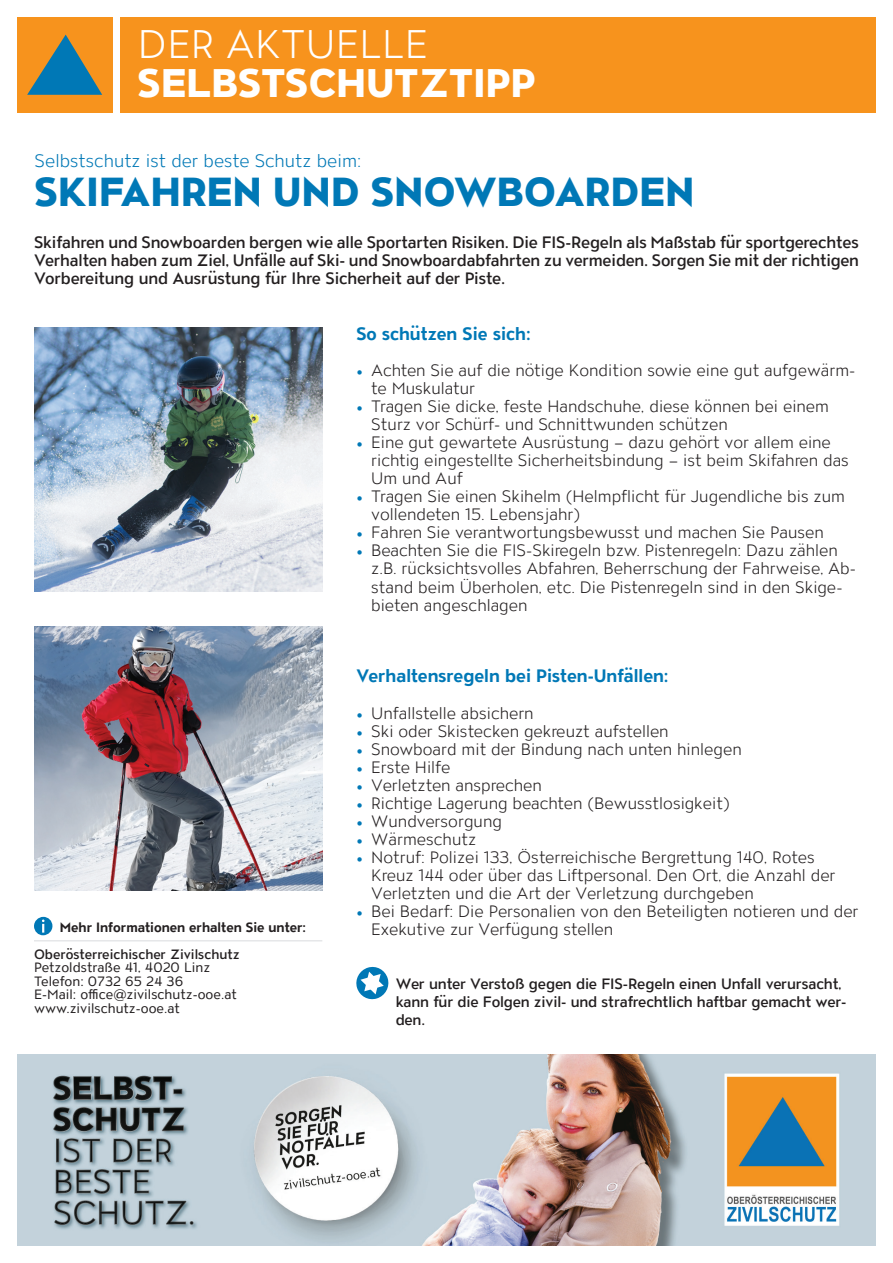
<style>
.page{position:relative;width:893px;height:1263px;background:#fff}
.page>*{position:absolute;margin:0;border:0;box-sizing:border-box;transform-origin:0 0}
.t1{font:800 40.5px "ATC Overlook";letter-spacing:.01em;color:#0078b6}
.t2{font:800 39.9px "ATC Overlook";letter-spacing:.01em;color:#fff}
.t3{font:300 39.9px "ATC Overlook";letter-spacing:.01em;color:#fff}
.t4{font:700 18px "ATC Overlook";color:#0078b6}
.t5{font:300 18px "ATC Overlook";color:#0078b6}
.t6{font:300 16.5px/18px "ATC Overlook";color:#231f20}
.t7{font:500 16.5px/18px "ATC Overlook";letter-spacing:-.01em;color:#231f20;text-align:justify}
.t8{font:500 15px/18px "ATC Overlook";letter-spacing:-.01em;color:#231f20}
.t9{font:13.5px/13.5px "ATC Overlook";color:#231f20}
.t10{font:700 13.5px "ATC Overlook";color:#231f20}
.t11{font:500 13.5px "ATC Overlook";color:#231f20}
.s1{font-family:"Minion Pro";font-weight:400;color:#0078b6}
</style>
<div class="page">
<div style="left:120px;top:17px;width:756px;height:95px;background:#f7931d"></div>
<div style="left:17px;top:17px;width:95px;height:95px;background:#f7931d"></div>
<svg style="left:27px;top:35px;width:75px;height:60px"></svg>
<img style="left:17px;top:1054px;width:859px;height:191px">
<svg style="left:356px;top:966px;width:33px;height:34px"></svg>
<img style="left:35px;top:626px;width:288px;height:264px">
<hr style="left:34px;top:940px;width:288px;height:1px;background:#e6e7e9">
<img style="left:35px;top:327px;width:288px;height:264px">
<div style="left:34px;top:917px;width:19px;height:18px;background:#0078b6;border-radius:50%"></div>
<svg style="left:42px;top:919px;width:3px;height:13px"></svg>
<h2 class="t3" style="left:138px;top:22px;width:291px">DER AKTUELLE</h2>
<h2 class="t2" style="left:138px;top:60px;width:399px">SELBSTSCHUTZTIPP</h2>
<p class="t5" style="left:35px;top:151px;width:328px">Selbstschutz ist der beste Schutz beim:</p>
<h1 class="t1" style="left:35px;top:169px;width:661px">SKIFAHREN UND SNOWBOARDEN</h1>
<p class="t7" style="left:34px;top:234px;width:826px">Skifahren und Snowboarden bergen wie alle Sportarten Risiken. Die FIS-Regeln als Maßstab für sportgerechtes Verhalten haben zum Ziel, Unfälle auf Ski- und Snowboardabfahrten zu vermeiden. Sorgen Sie mit der richtigen Vorbereitung und Ausrüstung für Ihre Sicherheit auf der Piste.</p>
<p class="t10" style="left:60px;top:919px;width:248px">Mehr Informationen erhalten Sie unter:</p>
<p class="t11" style="left:34px;top:946px;width:207px">Oberösterreichischer Zivilschutz</p>
<p class="t9" style="left:34px;top:961px;width:204px">Petzoldstraße 41, 4020 Linz<br>Telefon: 0732 65 24 36<br>E-Mail: office@zivilschutz-ooe.at www.zivilschutz-ooe.at</p>
<p class="t4" style="left:356px;top:324px;width:176px">So schützen Sie sich:</p>
<p class="t6" style="left:371px;top:362px;width:486px;text-indent:-15px"><span class="s1">•</span> Achten Sie auf die nötige Kondition sowie eine gut aufgewärm&shy;te Muskulatur</p>
<p class="t6" style="left:371px;top:398px;width:459px;text-indent:-15px"><span class="s1">•</span> Tragen Sie dicke, feste Handschuhe, diese können bei einem<br>Sturz vor Schürf- und Schnittwunden schützen</p>
<p class="t6" style="left:371px;top:434px;width:479px;text-indent:-15px"><span class="s1">•</span> Eine gut gewartete Ausrüstung – dazu gehört vor allem eine richtig eingestellte Sicherheitsbindung – ist beim Skifahren das<br>Um und Auf</p>
<p class="t6" style="left:371px;top:488px;width:475px;text-indent:-15px"><span class="s1">•</span> Tragen Sie einen Skihelm (Helmpflicht für Jugendliche bis zum vollendeten 15. Lebensjahr)</p>
<p class="t6" style="left:356px;top:524px;width:469px"><span class="s1">•</span> Fahren Sie verantwortungsbewusst und machen Sie Pausen</p>
<p class="t6" style="left:371px;top:542px;width:486px;text-indent:-15px"><span class="s1">•</span> Beachten Sie die FIS-Skiregeln bzw. Pistenregeln: Dazu zählen z.B. rücksichtsvolles Abfahren, Beherrschung der Fahrweise, Ab&shy;stand beim Überholen, etc. Die Pistenregeln sind in den Skige&shy;bieten angeschlagen</p>
<p class="t4" style="left:356px;top:666px;width:314px">Verhaltensregeln bei Pisten-Unfällen:</p>
<p class="t6" style="left:356px;top:704px;width:179px"><span class="s1">•</span> Unfallstelle absichern</p>
<p class="t6" style="left:356px;top:722px;width:314px"><span class="s1">•</span> Ski oder Skistecken gekreuzt aufstellen</p>
<p class="t6" style="left:356px;top:740px;width:387px"><span class="s1">•</span> Snowboard mit der Bindung nach unten hinlegen</p>
<p class="t6" style="left:356px;top:758px;width:96px"><span class="s1">•</span> Erste Hilfe</p>
<p class="t6" style="left:356px;top:776px;width:187px"><span class="s1">•</span> Verletzten ansprechen</p>
<p class="t6" style="left:356px;top:794px;width:375px"><span class="s1">•</span> Richtige Lagerung beachten (Bewusstlosigkeit)</p>
<p class="t6" style="left:356px;top:812px;width:147px"><span class="s1">•</span> Wundversorgung</p>
<p class="t6" style="left:356px;top:830px;width:122px"><span class="s1">•</span> Wärmeschutz</p>
<p class="t6" style="left:371px;top:848px;width:466px;text-indent:-15px"><span class="s1">•</span> Notruf: Polizei 133, Österreichische Bergrettung 140, Rotes<br>Kreuz 144 oder über das Liftpersonal. Den Ort, die Anzahl der<br>Verletzten und die Art der Verletzung durchgeben</p>
<p class="t6" style="left:371px;top:902px;width:489px;text-indent:-15px"><span class="s1">•</span> Bei Bedarf: Die Personalien von den Beteiligten notieren und der<br>Exekutive zur Verfügung stellen</p>
<p class="t8" style="left:396px;top:975px;width:452px">Wer unter Verstoß gegen die FIS-Regeln einen Unfall verursacht, kann für die Folgen zivil- und strafrechtlich haftbar gemacht wer&shy;den.</p>
</div>
